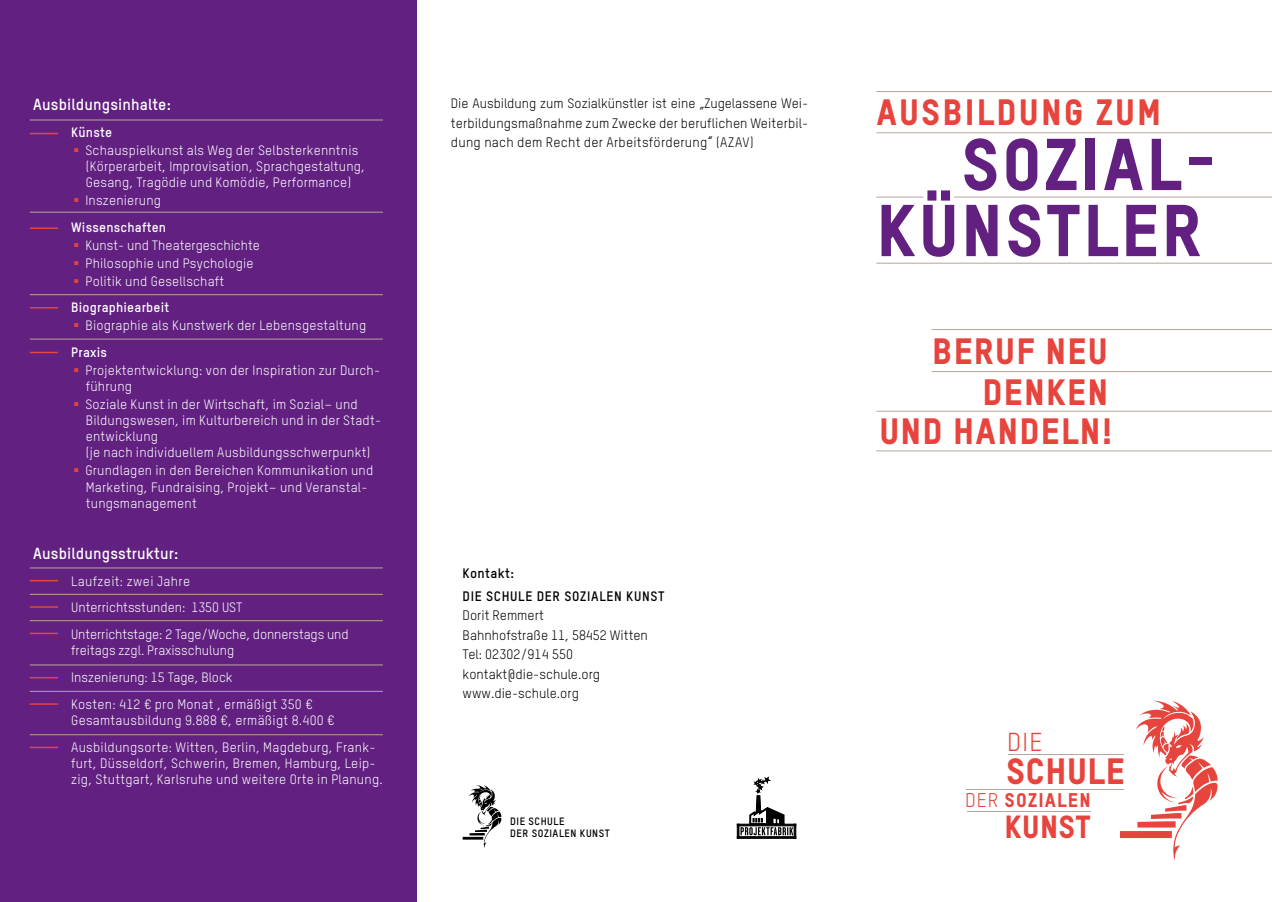
<style>
.page{position:relative;width:1272px;height:902px;background:#fff}
.page>*{position:absolute;margin:0;border:0;box-sizing:border-box;transform-origin:0 0}
.t1{font:72px/66px "TSTARPRO Headline";letter-spacing:.035em;color:#622181;text-align:right}
.t2{font:42px "TSTARPRO";color:#e6443c}
.t3{font:36px/40.5px "TSTARPRO Headline";letter-spacing:.035em;color:#e6443c;text-align:right}
.t4{font:36px "TSTARPRO Headline";letter-spacing:.06em;color:#e6443c}
.t5{font:31.5px "TSTARPRO Headline";color:#e6443c}
.t6{font:25.5px "TSTARPRO";color:#e6443c}
.t7{font:19.5px "TSTARPRO Headline";color:#e6443c}
.t8{font:700 15.75px "TSTARPRO";letter-spacing:.01em;color:#fff}
.t9{font:13.5px/19.5px "TSTARPRO";letter-spacing:.01em;color:#000}
.t10{font:700 13.5px/22.5px "TSTARPRO";letter-spacing:.025em;color:#000}
.t11{font:13.35px/16px "TSTARPRO";letter-spacing:.015em;color:#fff}
.t12{font:13.35px "TSTARPRO";color:#000}
.t13{font:700 13.35px "TSTARPRO";letter-spacing:.015em;color:#fff}
.t14{font:700 10.5px/12.6px "TSTARPRO";letter-spacing:.05em;color:#000}
.s1{font-size:13.5px}
.s2{font-family:"TSTARPRO"}
</style>
<div class="page">
<div style="left:0;top:0;width:417px;height:901px;background:#622181"></div>
<div style="left:1119px;top:831px;width:52px;height:7px;background:#e6443c"></div>
<svg style="left:1135px;top:700px;width:82px;height:160px"></svg>
<hr style="left:876px;top:132px;width:395px;height:1px;background:#b4a59d">
<hr style="left:954px;top:197px;width:317px;height:1px;background:#b4a59d">
<hr style="left:876px;top:263px;width:395px;height:1px;background:#b4a59d">
<hr style="left:931px;top:329px;width:340px;height:1px;background:#b4a59d">
<hr style="left:876px;top:91px;width:395px;height:1px;background:#b4a59d">
<hr style="left:931px;top:371px;width:340px;height:1px;background:#b4a59d">
<hr style="left:876px;top:411px;width:395px;height:1px;background:#b4a59d">
<hr style="left:876px;top:450px;width:395px;height:1px;background:#b4a59d">
<hr style="left:876px;top:197px;width:47px;height:1px;background:#b4a59d">
<svg style="left:30px;top:580px;width:28px;height:1px"></svg>
<hr style="left:30px;top:227px;width:28px;height:2px;background:#e6443c">
<hr style="left:30px;top:212px;width:353px;height:1px;background:#b4a59d">
<hr style="left:30px;top:294px;width:353px;height:1px;background:#b4a59d">
<hr style="left:30px;top:338px;width:353px;height:1px;background:#b4a59d">
<svg style="left:30px;top:352px;width:28px;height:1px"></svg>
<svg style="left:30px;top:133px;width:28px;height:1px"></svg>
<hr style="left:30px;top:120px;width:353px;height:1px;background:#b4a59d">
<hr style="left:30px;top:567px;width:353px;height:1px;background:#b4a59d">
<hr style="left:30px;top:594px;width:353px;height:1px;background:#b4a59d">
<hr style="left:30px;top:632px;width:28px;height:2px;background:#e6443c">
<svg style="left:30px;top:606px;width:28px;height:1px"></svg>
<svg style="left:30px;top:307px;width:28px;height:1px"></svg>
<hr style="left:30px;top:676px;width:28px;height:2px;background:#e6443c">
<svg style="left:30px;top:703px;width:28px;height:1px"></svg>
<hr style="left:30px;top:620px;width:353px;height:1px;background:#b4a59d">
<hr style="left:30px;top:664px;width:353px;height:1px;background:#b4a59d">
<hr style="left:30px;top:691px;width:353px;height:1px;background:#b4a59d">
<hr style="left:30px;top:734px;width:353px;height:1px;background:#b4a59d">
<hr style="left:30px;top:746px;width:28px;height:2px;background:#e6443c">
<hr style="left:1008px;top:754px;width:115px;height:1px;background:#b4a59d">
<hr style="left:966px;top:788px;width:157px;height:1px;background:#b4a59d">
<hr style="left:966px;top:811px;width:124px;height:1px;background:#b4a59d">
<hr style="left:462px;top:836px;width:21px;height:3px;background:#000">
<svg style="left:469px;top:785px;width:32px;height:63px"></svg>
<svg style="left:736px;top:776px;width:60px;height:62px"></svg>
<p class="t8" style="left:33px;top:94px;width:139px">Ausbildungsinhalte:</p>
<p class="t13" style="left:71px;top:124px;width:42px">Künste</p>
<h2 class="t2" style="left:71px;top:111px;width:12px">.</h2>
<p class="t11" style="left:85px;top:142px;width:281px">Schauspielkunst als Weg der Selbsterkenntnis (Körperarbeit, Improvisation, Sprachgestaltung,<br>Gesang, Tragödie und Komödie, Performance)</p>
<h2 class="t2" style="left:71px;top:162px;width:12px">.</h2>
<p class="t11" style="left:85px;top:192px;width:77px">Inszenierung</p>
<p class="t13" style="left:71px;top:218px;width:96px">Wissenschaften</p>
<h2 class="t2" style="left:71px;top:206px;width:12px">.</h2>
<p class="t11" style="left:85px;top:237px;width:176px">Kunst- und Theatergeschichte</p>
<h2 class="t2" style="left:71px;top:224px;width:12px">.</h2>
<p class="t11" style="left:85px;top:255px;width:170px">Philosophie und Psychologie</p>
<h2 class="t2" style="left:71px;top:242px;width:12px">.</h2>
<p class="t11" style="left:85px;top:273px;width:140px">Politik und Gesellschaft</p>
<p class="t13" style="left:71px;top:299px;width:100px">Biographiearbeit</p>
<h2 class="t2" style="left:71px;top:287px;width:12px">.</h2>
<p class="t11" style="left:85px;top:317px;width:282px">Biographie als Kunstwerk der Lebensgestaltung</p>
<p class="t13" style="left:71px;top:344px;width:37px">Praxis</p>
<h2 class="t2" style="left:71px;top:332px;width:12px">.</h2>
<p class="t11" style="left:85px;top:362px;width:296px">Projektentwicklung: von der Inspiration zur Durch&shy;führung</p>
<h2 class="t2" style="left:71px;top:366px;width:12px">.</h2>
<p class="t11" style="left:85px;top:396px;width:297px">Soziale Kunst in der Wirtschaft, im Sozial– und Bildungswesen, im Kulturbereich und in der Stadt&shy;entwicklung<br>(je nach individuellem Ausbildungsschwerpunkt)</p>
<h2 class="t2" style="left:71px;top:432px;width:12px">.</h2>
<p class="t11" style="left:85px;top:462px;width:289px">Grundlagen in den Bereichen Kommunikation und<br>Marketing, Fundraising, Projekt– und Veranstal&shy;tungsmanagement</p>
<p class="t8" style="left:33px;top:543px;width:147px">Ausbildungsstruktur:</p>
<p class="t11" style="left:71px;top:567px;width:279px;line-height:26.7px">Laufzeit: zwei Jahre<br>Unterrichtsstunden: 1350 UST<br>Unterrichtstage: 2 Tage/Woche, donnerstags und</p>
<p class="t11" style="left:71px;top:637px;width:243px;line-height:26.7px">freitags zzgl. Praxisschulung<br>Inszenierung: 15 Tage, Block<br>Kosten: 412 € pro Monat , ermäßigt 350 €</p>
<p class="t11" style="left:71px;top:706px;width:306px;line-height:26.7px">Gesamtausbildung 9.888 €, ermäßigt 8.400 €<br>Ausbildungsorte: Witten, Berlin, Magdeburg, Frank-</p>
<p class="t11" style="left:71px;top:754px;width:313px">furt, Düsseldorf, Schwerin, Bremen, Hamburg, Leip&shy;zig, Stuttgart, Karlsruhe und weitere Orte in Planung.</p>
<p class="t12" style="left:451px;top:95px;width:359px">Die Ausbildung zum Sozialkünstler ist eine „Zuge<span class="s1">lassene Wei-</span></p>
<p class="t9" style="left:451px;top:113px;width:359px">terbildungsmaßnahme zum Zwecke der beruflichen Weiterbil&shy;dung nach dem Recht der Arbeitsförderung“ (AZAV)</p>
<p class="t10" style="left:462px;top:561px;width:53px">Kontakt:<br>Die Schule</p>
<p class="t10" style="left:536px;top:584px;width:9px">der</p>
<p class="t10" style="left:564px;top:584px;width:16px">Sozialen</p>
<p class="t10" style="left:626px;top:584px;width:17px">Kunst</p>
<p class="t9" style="left:462px;top:605px;width:187px">Dorit Remmert<br>Bahnhofstraße 11, 58452 Witten<br>Tel: 02302/914 550 kontakt@die-schule.org www.die-schule.org</p>
<p class="t14" style="left:510px;top:814px;width:101px">DIE SCHULE<br>DER SOZIALEN KUNST</p>
<h3 class="t4" style="left:876px;top:90px;width:286px">AUSBILDUNG ZUM</h3>
<h1 class="t1" style="left:876px;top:130px;width:342px">SOZIAL-<br>KÜNSTLER</h1>
<h3 class="t3" style="left:932px;top:330px;width:177px">BERUF NEU<br>DENKEN</h3>
<h3 class="t3" style="left:879px;top:410px;width:21px">UND</h3>
<h3 class="t3" style="left:953px;top:410px;width:65px">HANDELN</h3>
<h3 class="t3" style="left:1101px;top:410px;width:12px">!</h3>
<h3 class="t6" style="left:1007px;top:726px;width:37px">DIE</h3>
<h3 class="t3" style="left:1005px;top:750px;width:80px">SCHULE</h3>
<h3 class="t5" style="left:1004px;top:807px;width:87px">KUNST</h3>
<h3 class="t7" style="left:965px;top:788px;width:104px"><span class="s2">DER</span> SOZIALEN</h3>
</div>
